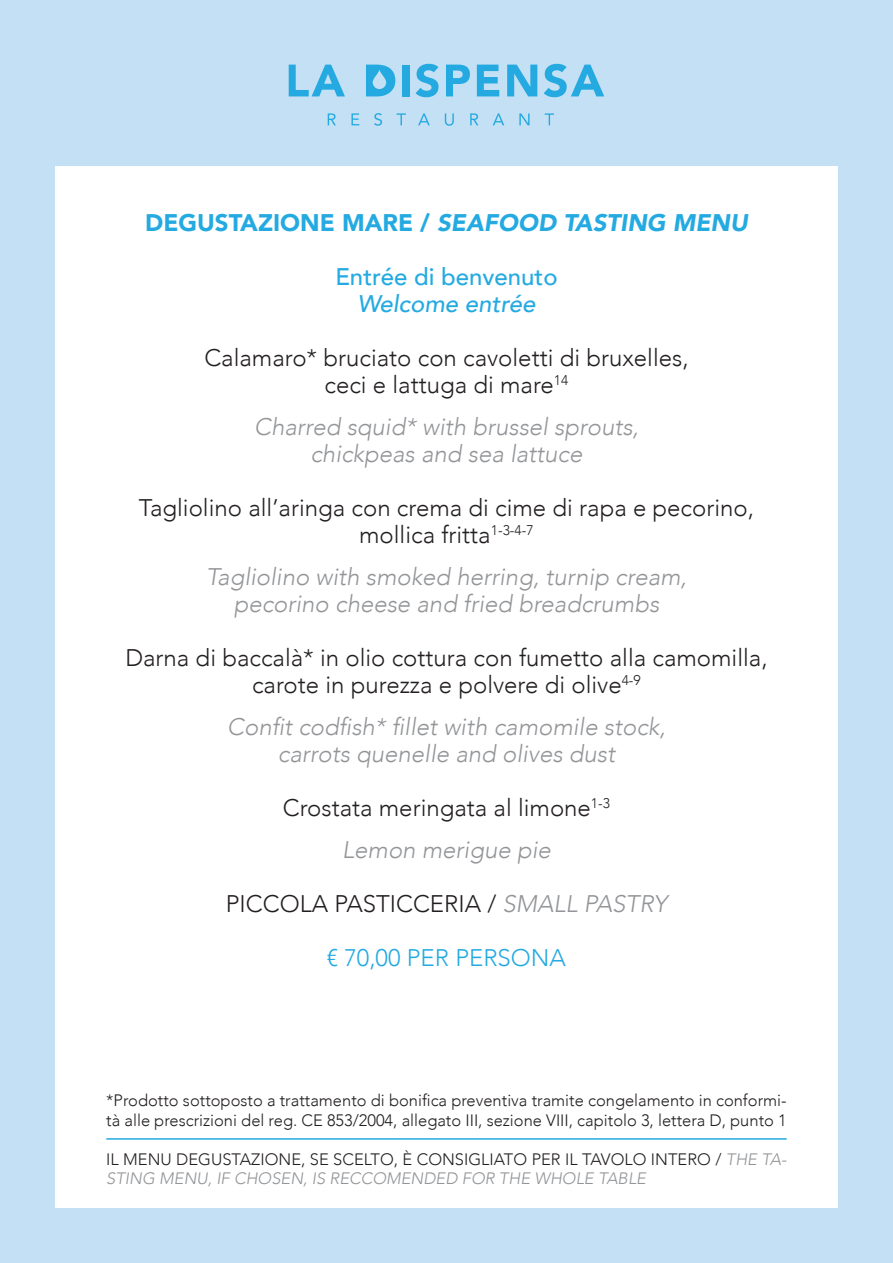
<style>
.page{position:relative;width:893px;height:1263px;background:#c3e0f4}
.page>*{position:absolute;margin:0;border:0;box-sizing:border-box;transform-origin:0 0}
.t1{font:300 24px "Avenir";color:#231f20}
.t2{font:italic 300 24px "Avenir";color:#939598}
.t3{font:italic 900 24px "Avenir";color:#24aae1}
.t4{font:500 24px "Avenir";color:#24aae1}
.t5{font:300 24px "Avenir";color:#24aae1}
.t6{font:italic 500 24px "Avenir";color:#24aae1}
.t7{font:300 16.5px/19.5px "Avenir";color:#231f20}
.s1{font-style:normal}
.s2{font-style:italic;color:#939598}
</style>
<div class="page">
<div style="left:55px;top:167px;width:783px;height:1041px;background:#fff"></div>
<svg style="left:289px;top:65px;width:56px;height:31px"></svg>
<svg style="left:366px;top:65px;width:29px;height:31px"></svg>
<div style="left:402px;top:65px;width:7px;height:31px;background:#24aae1"></div>
<svg style="left:416px;top:64px;width:22px;height:33px"></svg>
<svg style="left:446px;top:65px;width:24px;height:31px"></svg>
<svg style="left:477px;top:65px;width:22px;height:31px"></svg>
<svg style="left:507px;top:65px;width:30px;height:31px"></svg>
<svg style="left:544px;top:64px;width:60px;height:33px"></svg>
<svg style="left:328px;top:113px;width:8px;height:12px"></svg>
<svg style="left:351px;top:113px;width:8px;height:12px"></svg>
<svg style="left:374px;top:113px;width:8px;height:13px"></svg>
<svg style="left:397px;top:113px;width:9px;height:12px"></svg>
<svg style="left:418px;top:113px;width:12px;height:12px"></svg>
<svg style="left:445px;top:113px;width:9px;height:13px"></svg>
<svg style="left:470px;top:113px;width:8px;height:12px"></svg>
<svg style="left:493px;top:113px;width:11px;height:12px"></svg>
<svg style="left:519px;top:113px;width:11px;height:12px"></svg>
<svg style="left:545px;top:113px;width:9px;height:12px"></svg>
<hr style="left:106px;top:1138px;width:681px;height:2px;background:#24aae1">
<p class="t3" style="left:145px;top:203px;width:604px"><span class="s1">DEGUSTAZIONE MARE /</span> SEAFOOD TASTING MENU</p>
<p class="t4" style="left:335px;top:256px;width:224px">Entrée di benvenuto</p>
<p class="t6" style="left:357px;top:289px;width:180px">Welcome entrée</p>
<p class="t1" style="left:204px;top:343px;width:486px">Calamaro* bruciato con cavoletti di bruxelles,</p>
<p class="t1" style="left:324px;top:370px;width:245px">ceci e lattuga di mare<sup>14</sup></p>
<p class="t2" style="left:254px;top:412px;width:386px">Charred squid* with brussel sprouts,</p>
<p class="t2" style="left:310px;top:439px;width:274px">chickpeas and sea lattuce</p>
<p class="t1" style="left:139px;top:493px;width:617px">Tagliolino all’aringa con crema di cime di rapa e pecorino,</p>
<p class="t1" style="left:359px;top:520px;width:176px">mollica fritta<sup>1-3-4-7</sup></p>
<p class="t2" style="left:206px;top:562px;width:482px">Tagliolino with smoked herring, turnip cream,</p>
<p class="t2" style="left:234px;top:589px;width:427px">pecorino cheese and fried breadcrumbs</p>
<p class="t1" style="left:125px;top:643px;width:644px">Darna di baccalà* in olio cottura con fumetto alla camomilla,</p>
<p class="t1" style="left:252px;top:670px;width:390px">carote in purezza e polvere di olive<sup>4-9</sup></p>
<p class="t2" style="left:227px;top:712px;width:440px">Confit codfish* fillet with camomile stock,</p>
<p class="t2" style="left:278px;top:739px;width:339px">carrots quenelle and olives dust</p>
<p class="t1" style="left:283px;top:793px;width:329px">Crostata meringata al limone<sup>1-3</sup></p>
<p class="t2" style="left:342px;top:835px;width:210px">Lemon merigue pie</p>
<p class="t1" style="left:226px;top:889px;width:443px">PICCOLA PASTICCERIA / <span class="s2">SMALL PASTRY</span></p>
<p class="t5" style="left:327px;top:943px;width:241px">€ 70,00 PER PERSONA</p>
<p class="t7" style="left:106px;top:1091px;width:682px">*Prodotto sottoposto a trattamento di bonifica preventiva tramite congelamento in conformi&shy;tà alle prescrizioni del reg. CE 853/2004, allegato III, sezione VIII, capitolo 3, lettera D, punto 1</p>
<p class="t7" style="left:106px;top:1149px;width:682px">IL MENU DEGUSTAZIONE, SE SCELTO, È CONSIGLIATO PER IL TAVOLO INTERO / <span class="s2">THE TA-<br>STING MENU, IF CHOSEN, IS RECCOMENDED FOR THE WHOLE TABLE</span></p>
</div>
